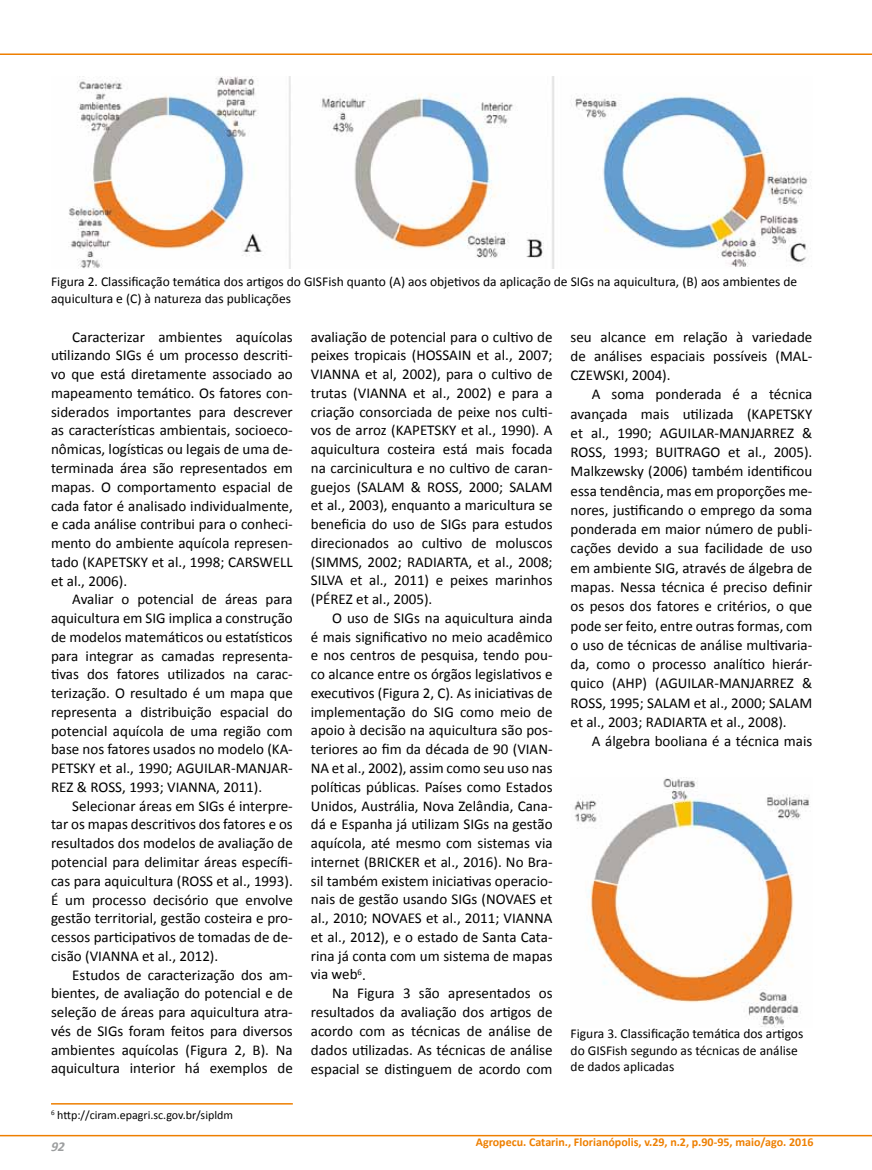
<style>
.page{position:relative;width:872px;height:1170px;background:#fff}
.page>*{position:absolute;margin:0;border:0;box-sizing:border-box;transform-origin:0 0}
.t1{font:15px/18.8px "Calibri";color:#000;text-align:justify}
.t2{font:13.5px/16.5px "Calibri";color:#000}
.t3{font:italic 700 13.5px "Calibri";color:#9c9e9f}
.t4{font:700 12px "Calibri";color:#ee7f00}
.t5{font:12px "Calibri";color:#000}
</style>
<div class="page">
<hr style="left:0;top:53px;width:872px;height:2px;background:#ee7f00">
<hr style="left:0;top:1134px;width:872px;height:2px;background:#ee7f00">
<img style="left:68px;top:77px;width:743px;height:191px">
<img style="left:574px;top:777px;width:236px;height:250px">
<hr style="left:51px;top:1102px;width:242px;height:2px;background:#ee7f00">
<p class="t2" style="left:51px;top:273px;width:747px">Figura 2. Classificação temática dos artigos do GISFish quanto (A) aos objetivos da aplicação de SIGs na aquicultura, (B) aos ambientes de aquicultura e (C) à natureza das publicações</p>
<p class="t1" style="left:51px;top:327px;width:243px;text-indent:21px">Caracterizar ambientes aquícolas utilizando SIGs é um processo descriti&shy;vo que está diretamente associado ao mapeamento temático. Os fatores con&shy;siderados importantes para descrever as características ambientais, socioeco&shy;nômicas, logísticas ou legais de uma de&shy;terminada área são representados em mapas. O comportamento espacial de cada fator é analisado individualmente, e cada análise contribui para o conheci&shy;mento do ambiente aquícola represen&shy;tado (KAPETSKY et al., 1998; CARSWELL et al., 2006).</p>
<p class="t1" style="left:51px;top:589px;width:243px;text-indent:21px">Avaliar o potencial de áreas para aquicultura em SIG implica a construção de modelos matemáticos ou estatísticos para integrar as camadas representa&shy;tivas dos fatores utilizados na carac&shy;terização. O resultado é um mapa que representa a distribuição espacial do potencial aquícola de uma região com base nos fatores usados no modelo (KA-PETSKY et al., 1990; AGUILAR-MANJAR-REZ &amp; ROSS, 1993; VIANNA, 2011).</p>
<p class="t1" style="left:51px;top:795px;width:243px;text-indent:21px">Selecionar áreas em SIGs é interpre&shy;tar os mapas descritivos dos fatores e os resultados dos modelos de avaliação de potencial para delimitar áreas específi&shy;cas para aquicultura (ROSS et al., 1993).<br>É um processo decisório que envolve gestão territorial, gestão costeira e pro&shy;cessos participativos de tomadas de de&shy;cisão (VIANNA et al., 2012).</p>
<p class="t1" style="left:51px;top:964px;width:243px;text-indent:21px">Estudos de caracterização dos am&shy;bientes, de avaliação do potencial e de seleção de áreas para aquicultura atra&shy;vés de SIGs foram feitos para diversos ambientes aquícolas (Figura 2, B). Na aquicultura interior há exemplos de</p>
<p class="t5" style="left:51px;top:1106px;width:183px"><sup>6</sup> http://ciram.epagri.sc.gov.br/sipldm</p>
<p class="t3" style="left:51px;top:1137px;width:16px">92</p>
<p class="t1" style="left:311px;top:327px;width:243px">avaliação de potencial para o cultivo de peixes tropicais (HOSSAIN et al., 2007; VIANNA et al, 2002), para o cultivo de trutas (VIANNA et al., 2002) e para a criação consorciada de peixe nos culti&shy;vos de arroz (KAPETSKY et al., 1990). A aquicultura costeira está mais focada na carcinicultura e no cultivo de caran&shy;guejos (SALAM &amp; ROSS, 2000; SALAM et al., 2003), enquanto a maricultura se beneficia do uso de SIGs para estudos direcionados ao cultivo de moluscos (SIMMS, 2002; RADIARTA, et al., 2008; SILVA et al., 2011) e peixes marinhos (PÉREZ et al., 2005).</p>
<p class="t1" style="left:311px;top:608px;width:243px;text-indent:21px">O uso de SIGs na aquicultura ainda é mais significativo no meio acadêmico e nos centros de pesquisa, tendo pou&shy;co alcance entre os órgãos legislativos e executivos (Figura 2, C). As iniciativas de implementação do SIG como meio de apoio à decisão na aquicultura são pos&shy;teriores ao fim da década de 90 (VIAN-NA et al., 2002), assim como seu uso nas políticas públicas. Países como Estados Unidos, Austrália, Nova Zelândia, Cana&shy;dá e Espanha já utilizam SIGs na gestão aquícola, até mesmo com sistemas via internet (BRICKER et al., 2016). No Bra&shy;sil também existem iniciativas operacio&shy;nais de gestão usando SIGs (NOVAES et al., 2010; NOVAES et al., 2011; VIANNA et al., 2012), e o estado de Santa Cata&shy;rina já conta com um sistema de mapas via web<sup>6</sup>.</p>
<p class="t1" style="left:311px;top:983px;width:243px;text-indent:21px">Na Figura 3 são apresentados os resultados da avaliação dos artigos de acordo com as técnicas de análise de dados utilizadas. As técnicas de análise espacial se distinguem de acordo com</p>
<p class="t1" style="left:570px;top:326px;width:243px;line-height:19.2px">seu alcance em relação à variedade de análises espaciais possíveis (MAL-CZEWSKI, 2004).</p>
<p class="t1" style="left:570px;top:384px;width:243px;line-height:19.2px;text-indent:21px">A soma ponderada é a técnica avançada mais utilizada (KAPETSKY et al., 1990; AGUILAR-MANJARREZ &amp; ROSS, 1993; BUITRAGO et al., 2005).<br>Malkzewsky (2006) também identificou essa tendência, mas em proporções me&shy;nores, justificando o emprego da soma ponderada em maior número de publi&shy;cações devido a sua facilidade de uso em ambiente SIG, através de álgebra de mapas. Nessa técnica é preciso definir os pesos dos fatores e critérios, o que pode ser feito, entre outras formas, com o uso de técnicas de análise multivaria&shy;da, como o processo analítico hierár&shy;quico (AHP) (AGUILAR-MANJARREZ &amp; ROSS, 1995; SALAM et al., 2000; SALAM et al., 2003; RADIARTA et al., 2008).</p>
<p class="t1" style="left:592px;top:731px;width:222px">A álgebra booliana é a técnica mais</p>
<p class="t2" style="left:570px;top:1025px;width:234px">Figura 3. Classificação temática dos artigos do GISFish segundo as técnicas de análise de dados aplicadas</p>
<p class="t4" style="left:476px;top:1133px;width:339px">Agropecu. Catarin., Florianópolis, v.29, n.2, p.90-95, maio/ago. 2016</p>
</div>
